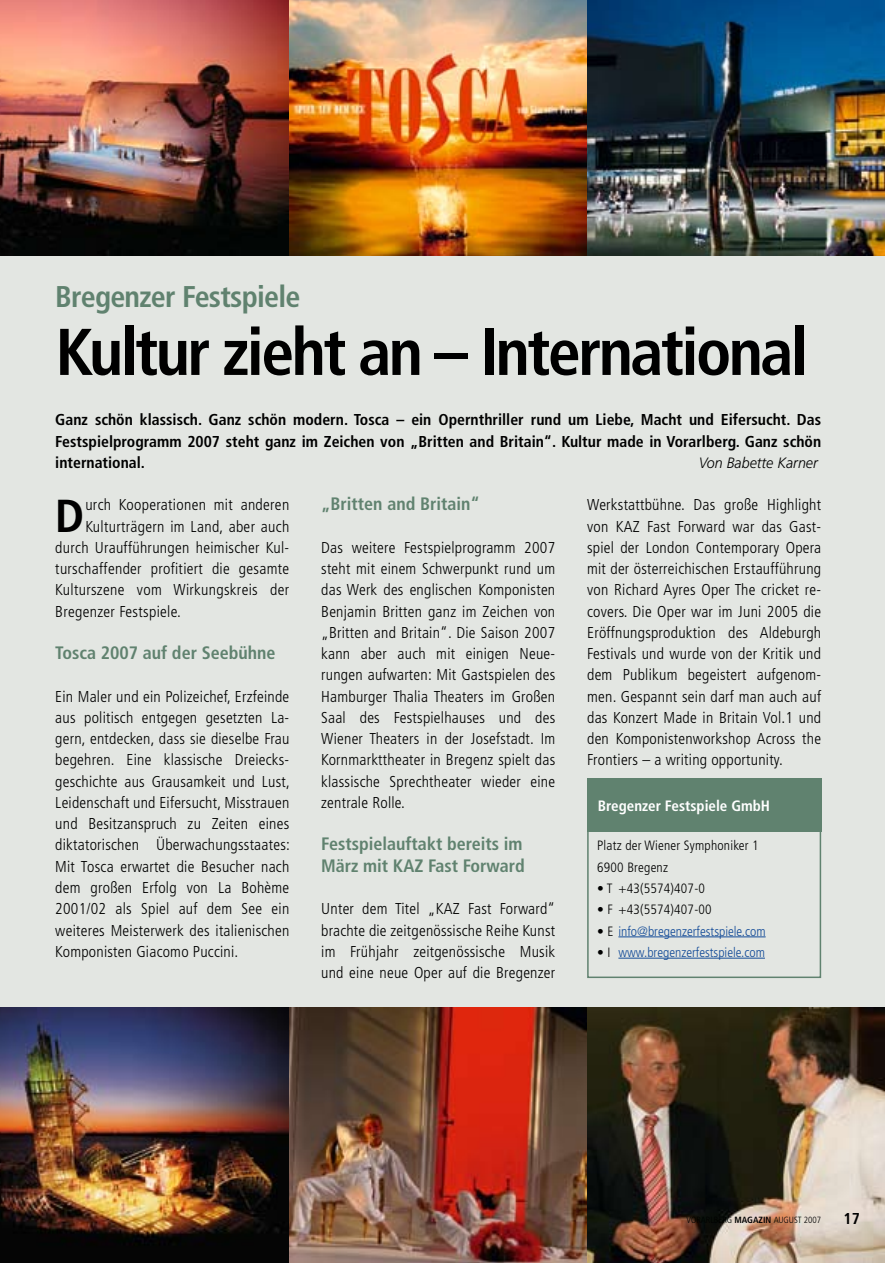
<style>
.page{position:relative;width:885px;height:1263px;background:#fff}
.page>*{position:absolute;margin:0;border:0;box-sizing:border-box;transform-origin:0 0}
.t1{font:700 condensed 66px "Frutiger";letter-spacing:-.04em;color:#000}
.t2{font:700 condensed 46.2px "Frutiger";color:#000}
.t3{font:700 condensed 30px "Frutiger";letter-spacing:-.025em;color:#60826f}
.t4{font:700 condensed 18px/21.3px "Frutiger";color:#60826f}
.t5{font:300 condensed 15.75px/21.3px "Frutiger";letter-spacing:.015em;color:#000;text-align:justify}
.t6{font:700 condensed 15.75px/21.3px "Frutiger";color:#000;text-align:justify}
.t7{font:700 condensed 15px "Frutiger";color:#fff}
.t8{font:italic 300 15px "Frutiger";color:#000;scale:.95 1}
.t9{font:300 condensed 13.5px/21.3px "Frutiger";letter-spacing:.015em;color:#000}
.t10{font:300 condensed 13.5px "Frutiger";color:#134b98}
.t11{font:300 condensed 9px "Frutiger";color:#000}
.t12{font:700 condensed 9px "Frutiger";color:#000}
.s1{color:#000}
.s2{font-weight:700}
</style>
<div class="page">
<div style="left:0;top:0;width:884px;height:1263px;background:#e3e6e2"></div>
<hr style="left:618px;top:936px;width:147px;height:1px;background:#134b98">
<hr style="left:618px;top:958px;width:146px;height:1px;background:#134b98">
<div style="left:587px;top:829px;width:234px;height:149px;border:2px solid #60826f"></div>
<div style="left:587px;top:778px;width:234px;height:53px;background:#60826f"></div>
<img style="left:1px;top:0;width:883px;height:255px">
<img style="left:1px;top:1008px;width:586px;height:255px">
<img style="left:587px;top:1008px;width:297px;height:255px">
<hr style="left:0;top:0;width:1px;height:1263px;background:#fff">
<h3 class="t3" style="left:55px;top:279px;width:246px">Bregenzer Festspiele</h3>
<h1 class="t1" style="left:55px;top:313px;width:754px">Kultur zieht an – International</h1>
<p class="t6" style="left:55px;top:409px;width:767px">Ganz schön klassisch. Ganz schön modern. Tosca – ein Opernthriller rund um Liebe, Macht und Eifersucht. Das Festspielprogramm 2007 steht ganz im Zeichen von „Britten and Britain“. Kultur made in Vorarlberg. Ganz schön international.</p>
<p class="t8" style="left:698px;top:454px;width:127px">Von Babette Karner</p>
<h2 class="t2" style="left:55px;top:488px;width:31px">D</h2>
<p class="t5" style="left:85px;top:494px;width:205px">urch Kooperationen mit anderen</p>
<p class="t5" style="left:85px;top:516px;width:205px">Kulturträgern im Land, aber auch</p>
<p class="t5" style="left:55px;top:537px;width:235px">durch Uraufführungen heimischer Kul-</p>
<p class="t5" style="left:55px;top:558px;width:235px">turschaffender profitiert die gesamte</p>
<p class="t5" style="left:55px;top:579px;width:235px">Kulturszene vom Wirkungskreis der</p>
<p class="t5" style="left:55px;top:601px;width:127px">Bregenzer Festspiele.</p>
<p class="t4" style="left:55px;top:642px;width:221px">Tosca 2007 auf der Seebühne</p>
<p class="t5" style="left:55px;top:686px;width:236px">Ein Maler und ein Polizeichef, Erzfeinde aus politisch entgegen gesetzten La&shy;gern, entdecken, dass sie dieselbe Frau begehren. Eine klassische Dreiecks&shy;geschichte aus Grausamkeit und Lust, Leidenschaft und Eifersucht, Misstrauen und Besitzanspruch zu Zeiten eines diktatorischen Überwachungsstaates:<br>Mit Tosca erwartet die Besucher nach dem großen Erfolg von La Bohème 2001/02 als Spiel auf dem See ein weiteres Meisterwerk des italienischen Komponisten Giacomo Puccini.</p>
<p class="t4" style="left:321px;top:493px;width:160px">„Britten and Britain“</p>
<p class="t5" style="left:321px;top:537px;width:235px">Das weitere Festspielprogramm 2007 steht mit einem Schwerpunkt rund um das Werk des englischen Komponisten Benjamin Britten ganz im Zeichen von „Britten and Britain“. Die Saison 2007 kann aber auch mit einigen Neue&shy;rungen aufwarten: Mit Gastspielen des Hamburger Thalia Theaters im Großen Saal des Festspielhauses und des Wiener Theaters in der Josefstadt. Im Kornmarkttheater in Bregenz spielt das klassische Sprech-theater wieder eine zentrale Rolle.</p>
<p class="t4" style="left:321px;top:834px;width:205px">Festspielauftakt bereits im<br>März mit KAZ Fast Forward</p>
<p class="t5" style="left:321px;top:898px;width:235px">Unter dem Titel „KAZ Fast Forward“ brachte die zeitgenössische Reihe Kunst im Frühjahr zeitgenössische Musik und eine neue Oper auf die Bregenzer</p>
<p class="t5" style="left:587px;top:494px;width:235px">Werkstattbühne. Das große Highlight von KAZ Fast Forward war das Gast&shy;spiel der London Contemporary Opera mit der österreichischen Erstaufführung von Richard Ayres Oper The cricket re&shy;covers. Die Oper war im Juni 2005 die Eröffnungsproduktion des Aldeburgh Festi-vals und wurde von der Kritik und dem Publikum begeistert aufgenom&shy;men. Gespannt sein darf man auch auf das Konzert Made in Britain Vol.1 und den Komponistenworkshop Across the Frontiers – a writing opportunity.</p>
<p class="t7" style="left:597px;top:797px;width:174px">Bregenzer Festspiele GmbH</p>
<p class="t9" style="left:597px;top:835px;width:163px">Platz der Wiener Symphoniker 1<br>6900 Bregenz</p>
<p class="t9" style="left:597px;top:878px;width:109px">• T +43(5574)407-0</p>
<p class="t9" style="left:597px;top:899px;width:116px">• F +43(5574)407-00</p>
<p class="t10" style="left:597px;top:923px;width:170px"><span class="s1">• E</span> info@bregenzerfestspiele.com</p>
<p class="t10" style="left:597px;top:944px;width:169px"><span class="s1">• I</span> www.bregenzerfestspiele.com</p>
<p class="t11" style="left:686px;top:1215px;width:10px">Vorarlberg</p>
<p class="t12" style="left:734px;top:1215px;width:13px">Magazi</p>
<p class="t11" style="left:765px;top:1215px;width:19px"><span class="s2">n</span> August</p>
<p class="t11" style="left:803px;top:1215px;width:19px">2007</p>
<p class="t6" style="left:843px;top:1208px;width:18px">17</p>
</div>
